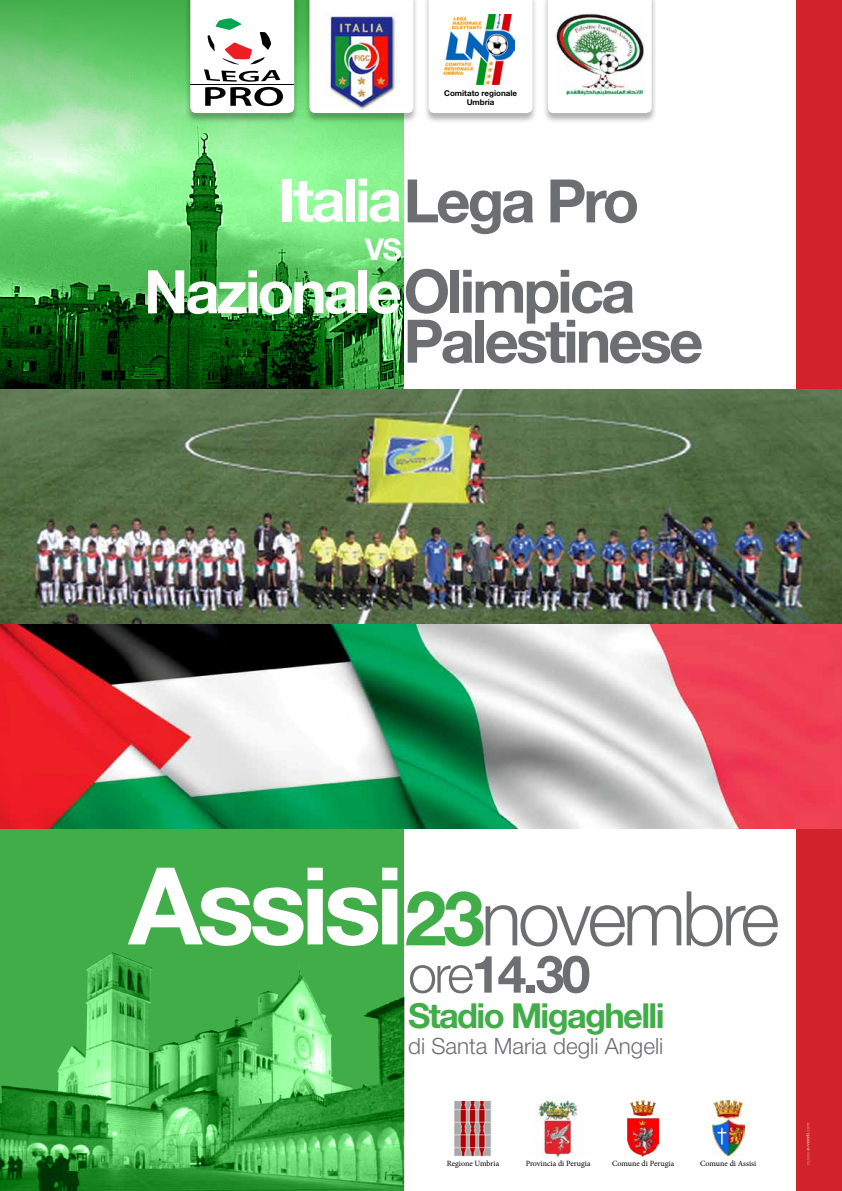
<style>
.page{position:relative;width:842px;height:1191px;background:#fff}
.page>*{position:absolute;margin:0;border:0;box-sizing:border-box;transform-origin:0 0}
.t1{font:300 75.6px "Helvetica Neue LT Std";letter-spacing:-.05em;color:#6d6e71}
.t2{font:700 60px/49.4px "Helvetica Neue LT Std";letter-spacing:-.05em;color:#6d6e71}
.t3{font:700 51.7px "Helvetica Neue LT Std";color:#6d6e71}
.t4{font:700 34.5px "Helvetica Neue LT Std";letter-spacing:-.05em;color:#41ad49}
.t5{font:700 30px "Helvetica Neue LT Std";color:#fff}
.t6{font:300 22.4px "Helvetica Neue LT Std";color:#6d6e71}
.t7{font:8px "Minion Pro";color:#000}
.t8{font:700 8px/9.6px "Helvetica Neue LT Std";color:#000;text-align:center}
.s1{color:#fff}
.s2{font-weight:700;font-size:107.4px;color:#fff}
.s3{font-weight:700;color:#41ad49}
.s4{font-weight:300}
</style>
<div class="page">
<div style="left:0;top:0;width:404px;height:1191px;background:#41ad49"></div>
<img style="left:0;top:952px;width:404px;height:239px">
<img style="left:0;top:10px;width:404px;height:379px">
<div style="left:797px;top:0;width:45px;height:1191px;background:#d2232a"></div>
<img style="left:0;top:389px;width:842px;height:439px">
<div style="left:185px;top:0;width:115px;height:124px;background:#000;opacity:.3"></div>
<svg style="left:190px;top:0;width:104px;height:113px;background:#dddbda"></svg>
<hr style="left:190px;top:84px;width:104px;height:1px;background:#000">
<div style="left:423px;top:0;width:115px;height:124px;background:#000;opacity:.3"></div>
<svg style="left:429px;top:0;width:103px;height:113px"></svg>
<img style="left:442px;top:14px;width:73px;height:71px">
<div style="left:304px;top:0;width:115px;height:124px;background:#000;opacity:.3"></div>
<div style="left:309px;top:0;width:104px;height:113px;background:#fff"></div>
<img style="left:316px;top:13px;width:91px;height:97px">
<div style="left:542px;top:0;width:115px;height:124px;background:#000;opacity:.3"></div>
<svg style="left:548px;top:0;width:104px;height:113px"></svg>
<img style="left:554px;top:13px;width:91px;height:82px">
<svg style="left:806px;top:1123px;width:3px;height:41px"></svg>
<img style="left:712px;top:1100px;width:32px;height:55px">
<img style="left:628px;top:1100px;width:30px;height:56px">
<img style="left:536px;top:1093px;width:42px;height:65px">
<img style="left:454px;top:1101px;width:38px;height:56px">
<p class="t8" style="left:444px;top:88px;width:74px">Comitato regionale<br>Umbria</p>
<h2 class="t2" style="left:278px;top:175px;width:362px"><span class="s1">Italia</span>Lega Pro</h2>
<h3 class="t5" style="left:365px;top:230px;width:38px">VS</h3>
<h2 class="t2" style="left:403px;top:266px;width:301px;text-indent:-260px"><span class="s1">Nazionale</span>Olimpica<br>Palestinese</h2>
<h1 class="t1" style="left:129px;top:872px;width:652px"><span class="s2">Assisi</span><span class="s3">23</span>novembre</h1>
<h3 class="t3" style="left:408px;top:942px;width:184px"><span class="s4">ore</span>14.30</h3>
<h3 class="t4" style="left:408px;top:994px;width:258px">Stadio Migaghelli</h3>
<h3 class="t6" style="left:408px;top:1032px;width:257px">di Santa Maria degli Angeli</h3>
<p class="t7" style="left:447px;top:1158px;width:54px">Regione Umbria</p>
<p class="t7" style="left:526px;top:1158px;width:66px">Provincia di Perugia</p>
<p class="t7" style="left:612px;top:1158px;width:64px">Comune di Perugia</p>
<p class="t7" style="left:700px;top:1158px;width:58px">Comune di Assisi</p>
</div>
